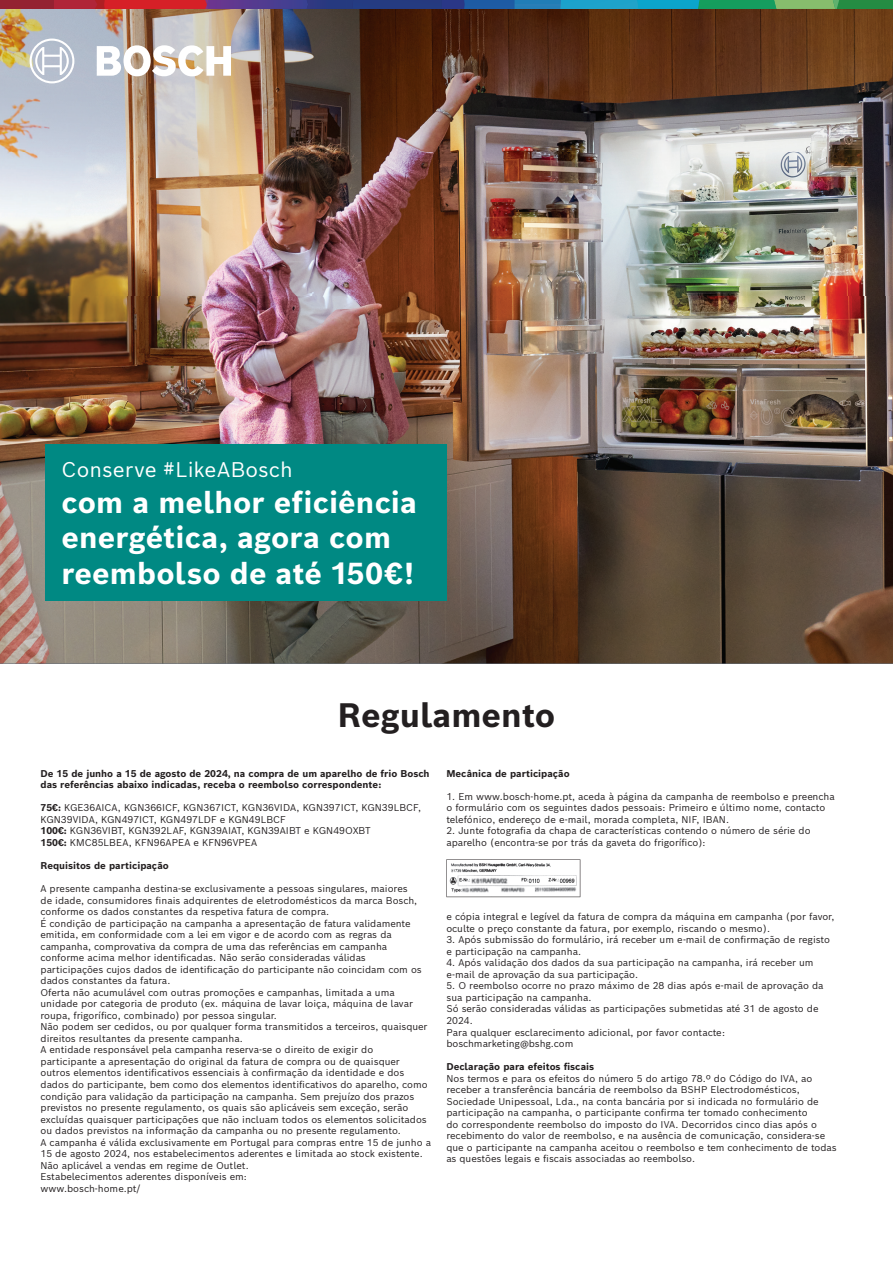
<style>
.page{position:relative;width:893px;height:1268px;background:#fff}
.page>*{position:absolute;margin:0;border:0;box-sizing:border-box;transform-origin:0 0}
.t1{font:700 33px "Bosch Sans";color:#231f20}
.t2{font:700 29.55px/35.4px "Bosch Sans";letter-spacing:.005em;color:#fff}
.t3{font:20.7px "Bosch Sans";color:#fff}
.t4{font:9.6px/11.6px "Bosch Sans";color:#231f20}
.t5{font:700 9.6px/11.6px "Bosch Sans";color:#231f20}
.s1{font-weight:700}
</style>
<div class="page">
<img style="left:0;top:296px;width:893px;height:367px">
<img style="left:0;top:9px;width:893px;height:287px">
<div style="left:0;top:0;width:53px;height:9px;background:#942231"></div>
<svg style="left:53px;top:0;width:840px;height:9px;background:#4b647b"></svg>
<svg style="left:446px;top:859px;width:134px;height:38px"></svg>
<svg style="left:97px;top:45px;width:134px;height:31px"></svg>
<svg style="left:30px;top:39px;width:44px;height:44px"></svg>
<div style="left:45px;top:444px;width:401px;height:156px;background:#008983"></div>
<h3 class="t3" style="left:61px;top:452px;width:233px">Conserve #LikeABosch</h3>
<h2 class="t2" style="left:61px;top:481px;width:357px">com a melhor eficiência energética, agora com reembolso de até 150€!</h2>
<h1 class="t1" style="left:338px;top:686px;width:219px">Regulamento</h1>
<p class="t5" style="left:40px;top:766px;width:391px">De 15 de junho a 15 de agosto de 2024, na compra de um aparelho de frio Bosch das referências abaixo indicadas, receba o reembolso correspondente:</p>
<p class="t4" style="left:40px;top:801px;width:382px"><span class="s1">75€:</span> KGE36AICA, KGN366ICF, KGN367ICT, KGN36VIDA, KGN397ICT, KGN39LBCF, KGN39VIDA, KGN497ICT, KGN497LDF e KGN49LBCF<br><span class="s1">100€:</span> KGN36VIBT, KGN392LAF, KGN39AIAT, KGN39AIBT e KGN49OXBT<br><span class="s1">150€:</span> KMC85LBEA, KFN96APEA e KFN96VPEA</p>
<p class="t5" style="left:40px;top:858px;width:130px">Requisitos de participação</p>
<p class="t4" style="left:40px;top:881px;width:392px">A presente campanha destina-se exclusivamente a pessoas singulares, maiores<br>de idade, consumidores finais adquirentes de eletrodomésticos da marca Bosch, conforme os dados constantes da respetiva fatura de compra.<br>É condição de participação na campanha a apresentação de fatura validamente emitida, em conformidade com a lei em vigor e de acordo com as regras da campanha, comprovativa da compra de uma das referências em campanha conforme acima melhor identificadas. Não serão consideradas válidas participações cujos dados de identificação do participante não coincidam com os dados constantes da fatura.<br>Oferta não acumulável com outras promoções e campanhas, limitada a uma unidade por categoria de produto (ex. máquina de lavar loiça, máquina de lavar roupa, frigorífico, combinado) por pessoa singular.<br>Não podem ser cedidos, ou por qualquer forma transmitidos a terceiros, quaisquer direitos resultantes da presente campanha.<br>A entidade responsável pela campanha reserva-se o direito de exigir do participante a apresentação do original da fatura de compra ou de quaisquer outros elementos identificativos essenciais à confirmação da identidade e dos dados do participante, bem como dos elementos identificativos do aparelho, como condição para validação da participação na campanha. Sem prejuízo dos prazos previstos no presente regulamento, os quais são aplicáveis sem exceção, serão excluídas quaisquer participações que não incluam todos os elementos solicitados ou dados previstos na informação da campanha ou no presente regulamento.<br>A campanha é válida exclusivamente em Portugal para compras entre 15 de junho a 15 de agosto 2024, nos estabelecimentos aderentes e limitada ao stock existente.<br>Não aplicável a vendas em regime de Outlet.<br>Estabelecimentos aderentes disponíveis em:<br>www.bosch-home.pt/</p>
<p class="t5" style="left:446px;top:766px;width:125px">Mecânica de participação</p>
<p class="t4" style="left:446px;top:789px;width:390px">1. Em www.bosch-home.pt, aceda à página da campanha de reembolso e preencha o formulário com os seguintes dados pessoais: Primeiro e último nome, contacto telefónico, endereço de e-mail, morada completa, NIF, IBAN.</p>
<p class="t4" style="left:446px;top:824px;width:366px">2. Junte fotografia da chapa de características contendo o número de série do aparelho (encontra-se por trás da gaveta do frigorífico):</p>
<p class="t4" style="left:446px;top:909px;width:390px">e cópia integral e legível da fatura de compra da máquina em campanha (por favor, oculte o preço constante da fatura, por exemplo, riscando o mesmo).</p>
<p class="t4" style="left:446px;top:932px;width:385px">3. Após submissão do formulário, irá receber um e-mail de confirmação de registo e participação na campanha.</p>
<p class="t4" style="left:446px;top:956px;width:369px">4. Após validação dos dados da sua participação na campanha, irá receber um e-mail de aprovação da sua participação.</p>
<p class="t4" style="left:446px;top:979px;width:379px">5. O reembolso ocorre no prazo máximo de 28 dias após e-mail de aprovação da sua participação na campanha.<br>Só serão consideradas válidas as participações submetidas até 31 de agosto de 2024.<br>Para qualquer esclarecimento adicional, por favor contacte: boschmarketing@bshg.com</p>
<p class="t5" style="left:446px;top:1059px;width:149px">Declaração para efeitos fiscais</p>
<p class="t4" style="left:446px;top:1071px;width:392px">Nos termos e para os efeitos do número 5 do artigo 78.º do Código do IVA, ao receber a transferência bancária de reembolso da BSHP Electrodomésticos, Sociedade Unipessoal, Lda., na conta bancária por si indicada no formulário de participação na campanha, o participante confirma ter tomado conhecimento<br>do correspondente reembolso do imposto do IVA. Decorridos cinco dias após o recebimento do valor de reembolso, e na ausência de comunicação, considera-se que o participante na campanha aceitou o reembolso e tem conhecimento de todas as questões legais e fiscais associadas ao reembolso.</p>
</div>
